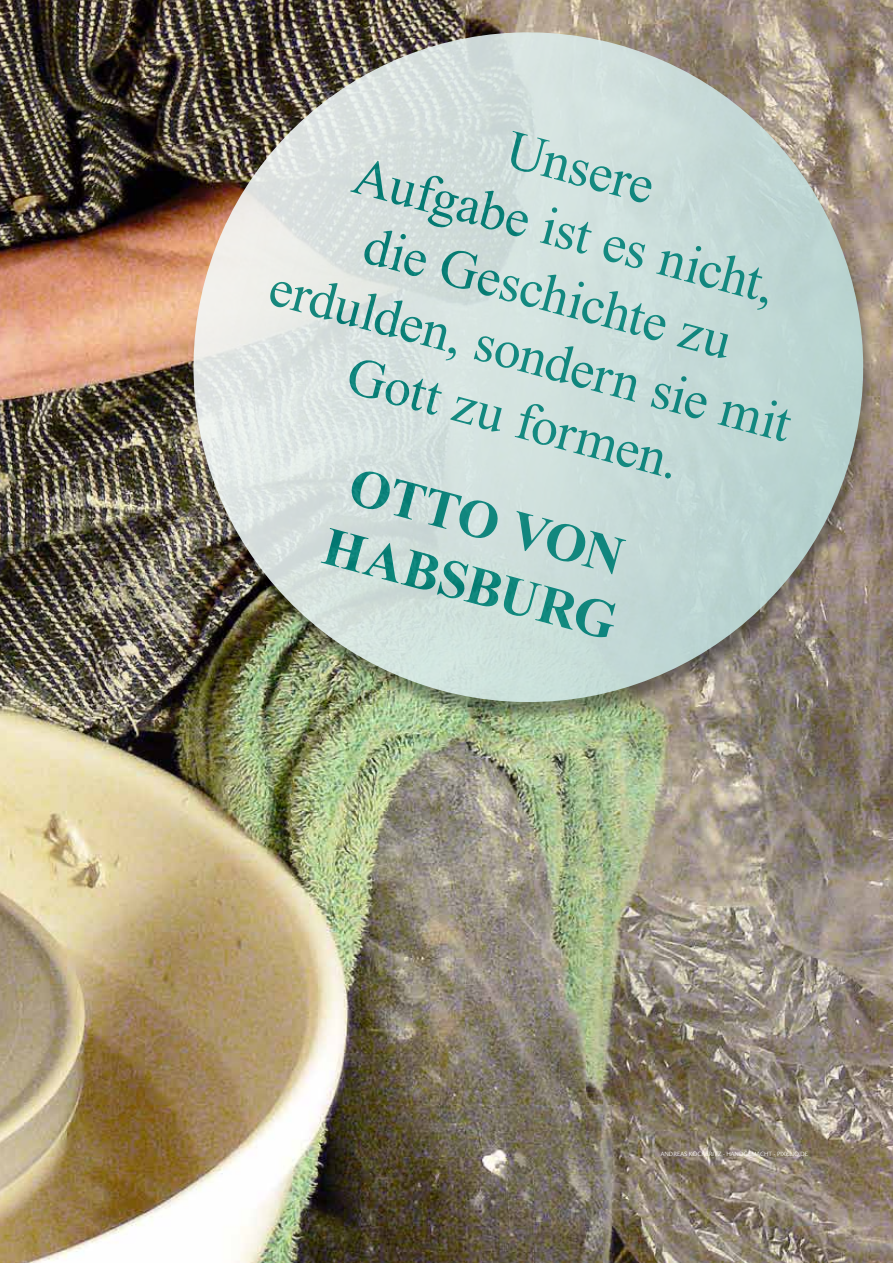
<style>
.page{position:relative;width:893px;height:1263px;background:#fff}
.page>*{position:absolute;margin:0;border:0;box-sizing:border-box;transform-origin:0 0}
.t1{font:54px/64.8px "Times New Roman";color:#00847d;text-align:center}
.t2{font:700 54px/64.8px "Times New Roman";color:#00847d}
.t3{font:6px "John Sans Lite Pro";color:#fff}
</style>
<div class="page">
<img style="left:0;top:0;width:893px;height:1263px">
<img style="left:157px;top:0;width:736px;height:738px">
<p class="t1" style="left:329px;top:66px;width:539px;rotate:15deg">Unsere<br>Aufgabe ist es nicht,<br>die Geschichte zu erdulden, sondern sie mit<br>Gott zu formen.</p>
<p class="t2" style="left:350px;top:449px;width:303px;rotate:15deg">Otto vo n<br>Habsburg</p>
<p class="t3" style="left:661px;top:1151px;width:149px">ANDREAS KÖCKERITZ - HANDGEMACHT - PIXELIO.DE</p>
</div>
